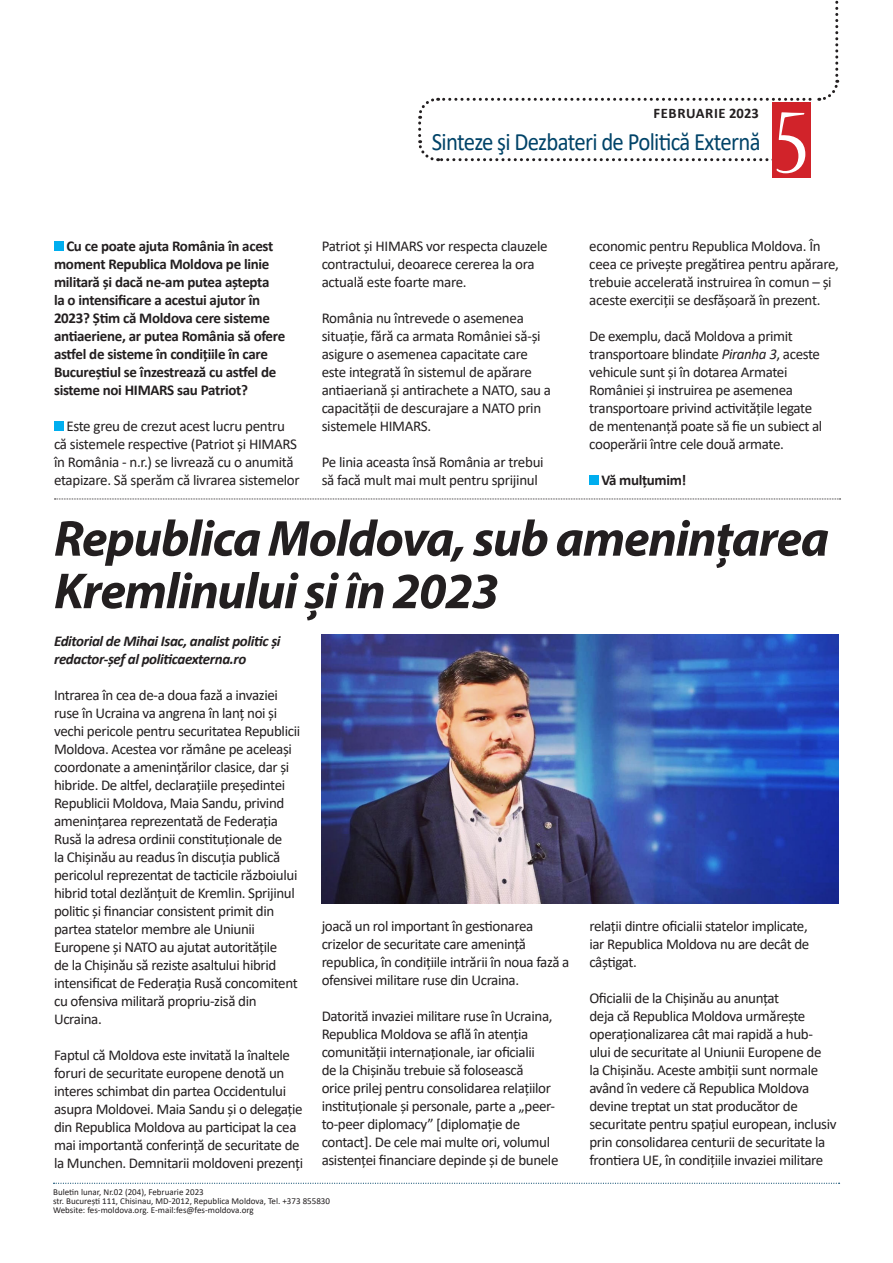
<style>
.page{position:relative;width:893px;height:1263px;background:#fff}
.page>*{position:absolute;margin:0;border:0;box-sizing:border-box;transform-origin:0 0}
.t1{font:condensed 102px "Nueva Std";color:#fff}
.MANSHETA{font:italic 700 51px/52.5px "Myriad Pro";letter-spacing:-.025em;color:#231f20}
.t2{font:25.05px "Calibri";letter-spacing:-.03em;color:#014368;scale:.91 1}
.texte{font:15px/18px "Calibri";letter-spacing:-.025em;color:#231f20}
.texte-2{font:700 15px/18px "Calibri";letter-spacing:-.02em;color:#231f20}
.texte-3{font:italic 700 15px/18px "Calibri";letter-spacing:-.025em;color:#231f20}
.t3{font:700 14.55px "Calibri";letter-spacing:.04em;color:#231f20}
.t4{font:9px/9px "Calibri";color:#231f20}
.s1{font-style:italic}
</style>
<div class="page">
<svg style="left:54px;top:1183px;width:786px;height:1px"></svg>
<svg style="left:418px;top:0;width:422px;height:163px"></svg>
<div style="left:772px;top:102px;width:38px;height:76px;background:#d1232a"></div>
<div style="left:54px;top:241px;width:10px;height:10px;background:#00aeef"></div>
<div style="left:54px;top:421px;width:10px;height:10px;background:#00aeef"></div>
<div style="left:589px;top:475px;width:10px;height:10px;background:#00aeef"></div>
<svg style="left:54px;top:499px;width:787px;height:1px"></svg>
<img style="left:322px;top:635px;width:517px;height:268px">
<p class="t3" style="left:654px;top:103px;width:107px">FEBRUARIE 2023</p>
<p class="t1" style="left:775px;top:96px;width:35px">5</p>
<h3 class="t2" style="left:432px;top:124px;width:363px">Sinteze şi Dezbateri de Politică Externă</h3>
<p class="texte-2" style="left:54px;top:236px;width:233px;text-indent:12px">Cu ce poate ajuta România în acest moment Republica Moldova pe linie militară și dacă ne-am putea aștepta<br>la o intensificare a acestui ajutor în 2023? Știm că Moldova cere sisteme antiaeriene, ar putea România să ofere astfel de sisteme în condițiile în care Bucureștiul se înzestrează cu astfel de sisteme noi HIMARS sau Patriot?</p>
<p class="texte" style="left:54px;top:416px;width:247px;text-align:center">Este greu de crezut acest lucru pentru<br>că sistemele respective (Patriot și HIMARS în România - n.r.) se livrează cu o anumită etapizare. Să sperăm că livrarea sistemelor</p>
<p class="texte" style="left:322px;top:236px;width:228px">Patriot și HIMARS vor respecta clauzele contractului, deoarece cererea la ora actuală este foarte mare.</p>
<p class="texte" style="left:322px;top:308px;width:231px">România nu întrevede o asemenea situație, fără ca armata României să-și asigure o asemenea capacitate care este integrată în sistemul de apărare antiaeriană și antirachete a NATO, sau a capacității de descurajare a NATO prin sistemele HIMARS.</p>
<p class="texte" style="left:322px;top:452px;width:224px">Pe linia aceasta însă România ar trebui să facă mult mai mult pentru sprijinul</p>
<p class="texte" style="left:589px;top:236px;width:251px">economic pentru Republica Moldova. În ceea ce privește pregătirea pentru apărare, trebuie accelerată instruirea în comun – și aceste exerciții se desfășoară în prezent.</p>
<p class="texte" style="left:589px;top:326px;width:235px">De exemplu, dacă Moldova a primit transportoare blindate <span class="s1">Piranha 3</span>, aceste vehicule sunt și în dotarea Armatei României și instruirea pe asemenea transportoare privind activitățile legate de mentenanță poate să fie un subiect al cooperării între cele două armate.</p>
<p class="texte-2" style="left:601px;top:470px;width:86px">Vă mulțumim!</p>
<p class="MANSHETA" style="left:54px;top:511px;width:776px">Republica Moldova, sub amenințarea<br>Kremlinului și în 2023</p>
<p class="texte-3" style="left:54px;top:631px;width:228px">Editorial de Mihai Isac, analist politic și redactor-șef al politicaexterna.ro</p>
<p class="texte" style="left:54px;top:686px;width:248px">Intrarea în cea de-a doua fază a invaziei ruse în Ucraina va angrena în lanț noi și vechi pericole pentru securitatea Republicii Moldova. Acestea vor rămâne pe aceleași coordonate a amenințărilor clasice, dar și hibride. De altfel, declarațiile președintei Republicii Moldova, Maia Sandu, privind amenințarea reprezentată de Federația Rusă la adresa ordinii constituționale de<br>la Chișinău au readus în discuția publică pericolul reprezentat de tacticile războiului hibrid total dezlănțuit de Kremlin. Sprijinul politic și financiar consistent primit din partea statelor membre ale Uniunii Europene și NATO au ajutat autoritățile<br>de la Chișinău să reziste asaltului hibrid intensificat de Federația Rusă concomitent cu ofensiva militară propriu-zisă din Ucraina.</p>
<p class="texte" style="left:54px;top:1046px;width:251px">Faptul că Moldova este invitată la înaltele foruri de securitate europene denotă un interes schimbat din partea Occidentului asupra Moldovei. Maia Sandu și o delegație din Republica Moldova au participat la cea mai importantă conferință de securitate de la Munchen. Demnitarii moldoveni prezenți</p>
<p class="texte" style="left:322px;top:916px;width:249px">joacă un rol important în gestionarea crizelor de securitate care amenință republica, în condițiile intrării în noua fază a ofensivei militare ruse din Ucraina.</p>
<p class="texte" style="left:322px;top:1006px;width:238px">Datorită invaziei militare ruse în Ucraina, Republica Moldova se află în atenția comunității internaționale, iar oficialii<br>de la Chișinău trebuie să folosească<br>orice prilej pentru consolidarea relațiilor instituționale și personale, parte a „peer&shy;to-peer diplomacy” [diplomație de contact]. De cele mai multe ori, volumul asistenței financiare depinde și de bunele</p>
<p class="t4" style="left:53px;top:1187px;width:278px">Buletin lunar, Nr.02 (204), Februarie 2023<br>str. București 111, Chisinau, MD-2012, Republica Moldova, Tel. +373 855830<br>Website: fes-moldova.org. E-mail:fes@fes-moldova.org</p>
<p class="texte" style="left:589px;top:916px;width:221px;text-align:justify">relații dintre oficialii statelor implicate, iar Republica Moldova nu are decât de câștigat.</p>
<p class="texte" style="left:589px;top:988px;width:249px">Oficialii de la Chișinău au anunțat<br>deja că Republica Moldova urmărește operaționalizarea cât mai rapidă a hub&shy;ului de securitate al Uniunii Europene de<br>la Chișinău. Aceste ambiții sunt normale având în vedere că Republica Moldova devine treptat un stat producător de securitate pentru spațiul european, inclusiv prin consolidarea centurii de securitate la frontiera UE, în condițiile invaziei militare</p>
</div>
